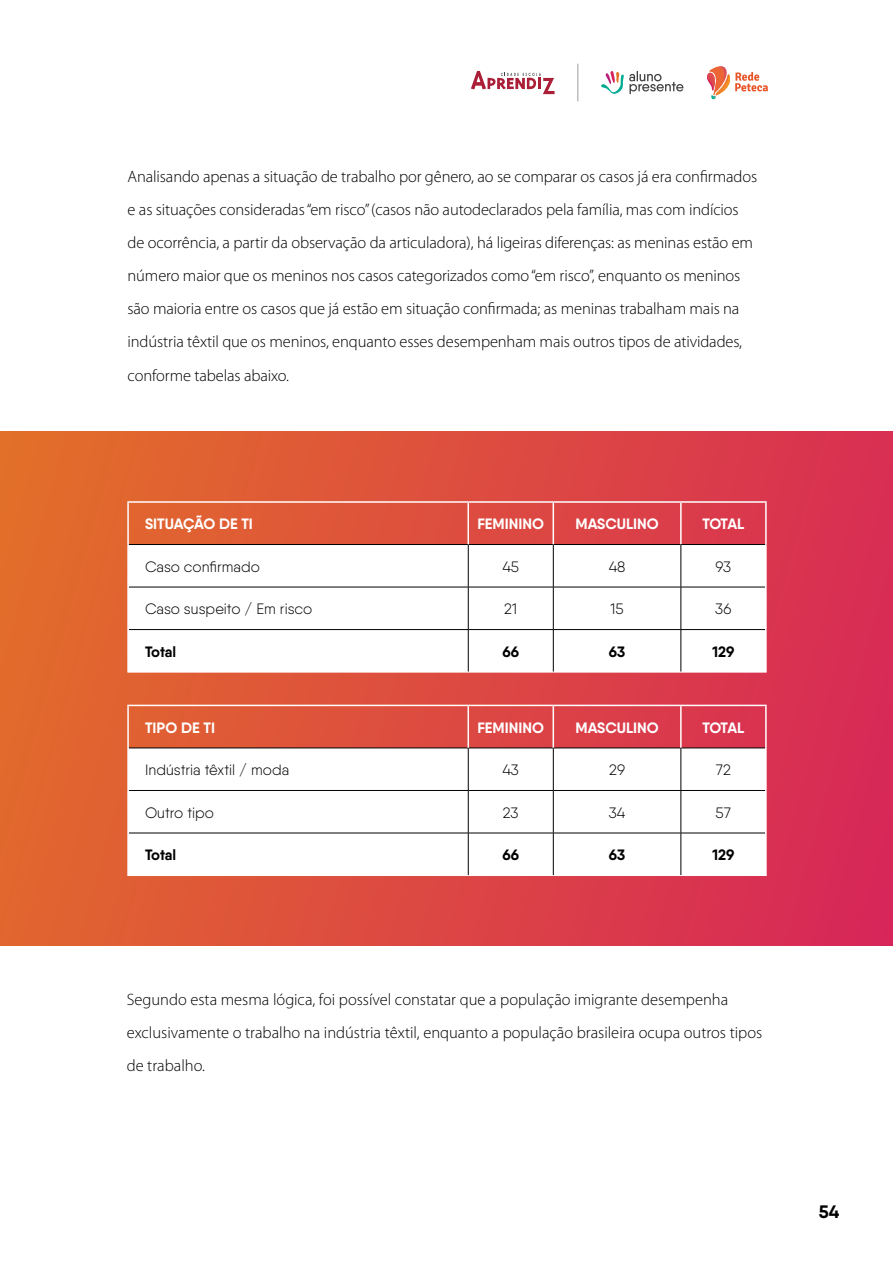
<style>
.page{position:relative;width:893px;height:1263px;background:#fff}
.page>*{position:absolute;margin:0;border:0;box-sizing:border-box;transform-origin:0 0}
.t1{font:700 18px "Qanelas";color:#000}
.t2{font:300 16.5px/33px "Myriad Pro";letter-spacing:-.005em;color:#000}
.t3{font:300 15px "Qanelas";color:#000}
.t4{font:700 15px "Qanelas";color:#fff}
.t5{font:700 15px "Qanelas";color:#000}
</style>
<div class="page">
<svg style="left:471px;top:71px;width:83px;height:23px"></svg>
<svg style="left:601px;top:71px;width:82px;height:24px"></svg>
<svg style="left:707px;top:66px;width:61px;height:33px"></svg>
<hr style="left:578px;top:64px;width:1px;height:37px;background:#9a9c9d">
<div style="left:0;top:432px;width:893px;height:513px;background:linear-gradient(to right,#e26c2c,#d82b57)"></div>
<svg style="left:129px;top:545px;width:636px;height:127px"></svg>
<hr style="left:129px;top:544px;width:339px;height:1px;background:#000">
<hr style="left:468px;top:544px;width:85px;height:1px;background:#000">
<hr style="left:468px;top:545px;width:1px;height:42px;background:#000">
<hr style="left:553px;top:544px;width:128px;height:1px;background:#000">
<hr style="left:553px;top:545px;width:1px;height:42px;background:#000">
<hr style="left:681px;top:544px;width:84px;height:1px;background:#000">
<hr style="left:681px;top:545px;width:1px;height:42px;background:#000">
<hr style="left:129px;top:587px;width:339px;height:1px;background:#000">
<hr style="left:468px;top:587px;width:85px;height:1px;background:#000">
<hr style="left:468px;top:587px;width:1px;height:42px;background:#000">
<hr style="left:553px;top:587px;width:128px;height:1px;background:#000">
<hr style="left:553px;top:587px;width:1px;height:42px;background:#000">
<hr style="left:681px;top:587px;width:84px;height:1px;background:#000">
<hr style="left:681px;top:587px;width:1px;height:42px;background:#000">
<hr style="left:129px;top:629px;width:339px;height:1px;background:#000">
<hr style="left:468px;top:629px;width:85px;height:1px;background:#000">
<hr style="left:468px;top:630px;width:1px;height:42px;background:#000">
<hr style="left:553px;top:629px;width:128px;height:1px;background:#000">
<hr style="left:553px;top:630px;width:1px;height:42px;background:#000">
<hr style="left:681px;top:629px;width:84px;height:1px;background:#000">
<hr style="left:681px;top:630px;width:1px;height:42px;background:#000">
<hr style="left:127px;top:501px;width:341px;height:2px;background:#fff">
<hr style="left:681px;top:501px;width:86px;height:2px;background:#fff">
<hr style="left:468px;top:501px;width:85px;height:2px;background:#fff">
<hr style="left:467px;top:503px;width:2px;height:41px;background:#fff">
<hr style="left:553px;top:501px;width:128px;height:2px;background:#fff">
<hr style="left:553px;top:503px;width:1px;height:41px;background:#fff">
<hr style="left:680px;top:503px;width:2px;height:41px;background:#fff">
<hr style="left:127px;top:503px;width:2px;height:41px;background:#fff">
<hr style="left:765px;top:503px;width:2px;height:41px;background:#fff">
<hr style="left:127px;top:544px;width:2px;height:43px;background:#fff">
<hr style="left:765px;top:544px;width:2px;height:43px;background:#fff">
<hr style="left:127px;top:587px;width:2px;height:42px;background:#fff">
<hr style="left:765px;top:587px;width:2px;height:42px;background:#fff">
<hr style="left:127px;top:629px;width:2px;height:43px;background:#fff">
<hr style="left:765px;top:629px;width:2px;height:43px;background:#fff">
<hr style="left:127px;top:672px;width:341px;height:1px;background:#fff">
<hr style="left:468px;top:672px;width:85px;height:1px;background:#fff">
<hr style="left:553px;top:672px;width:128px;height:1px;background:#fff">
<hr style="left:681px;top:672px;width:86px;height:1px;background:#fff">
<svg style="left:129px;top:749px;width:636px;height:126px"></svg>
<hr style="left:129px;top:748px;width:339px;height:1px;background:#000">
<hr style="left:468px;top:748px;width:85px;height:1px;background:#000">
<hr style="left:468px;top:748px;width:1px;height:42px;background:#000">
<hr style="left:553px;top:748px;width:128px;height:1px;background:#000">
<hr style="left:553px;top:748px;width:1px;height:42px;background:#000">
<hr style="left:681px;top:748px;width:84px;height:1px;background:#000">
<hr style="left:681px;top:748px;width:1px;height:42px;background:#000">
<hr style="left:129px;top:790px;width:339px;height:1px;background:#000">
<hr style="left:468px;top:790px;width:85px;height:1px;background:#000">
<hr style="left:468px;top:791px;width:1px;height:42px;background:#000">
<hr style="left:553px;top:790px;width:128px;height:1px;background:#000">
<hr style="left:553px;top:791px;width:1px;height:42px;background:#000">
<hr style="left:681px;top:790px;width:84px;height:1px;background:#000">
<hr style="left:681px;top:791px;width:1px;height:42px;background:#000">
<hr style="left:129px;top:833px;width:339px;height:1px;background:#000">
<hr style="left:468px;top:833px;width:85px;height:1px;background:#000">
<hr style="left:468px;top:833px;width:1px;height:42px;background:#000">
<hr style="left:553px;top:833px;width:128px;height:1px;background:#000">
<hr style="left:553px;top:833px;width:1px;height:42px;background:#000">
<hr style="left:681px;top:833px;width:84px;height:1px;background:#000">
<hr style="left:681px;top:833px;width:1px;height:42px;background:#000">
<hr style="left:127px;top:705px;width:341px;height:1px;background:#fff">
<hr style="left:681px;top:705px;width:86px;height:1px;background:#fff">
<hr style="left:468px;top:705px;width:85px;height:1px;background:#fff">
<hr style="left:467px;top:706px;width:2px;height:42px;background:#fff">
<hr style="left:553px;top:705px;width:128px;height:1px;background:#fff">
<hr style="left:553px;top:706px;width:1px;height:42px;background:#fff">
<hr style="left:680px;top:706px;width:2px;height:42px;background:#fff">
<hr style="left:127px;top:706px;width:2px;height:42px;background:#fff">
<hr style="left:765px;top:706px;width:2px;height:42px;background:#fff">
<hr style="left:127px;top:748px;width:2px;height:42px;background:#fff">
<hr style="left:765px;top:748px;width:2px;height:42px;background:#fff">
<hr style="left:127px;top:790px;width:2px;height:43px;background:#fff">
<hr style="left:765px;top:790px;width:2px;height:43px;background:#fff">
<hr style="left:127px;top:833px;width:2px;height:42px;background:#fff">
<hr style="left:765px;top:833px;width:2px;height:42px;background:#fff">
<hr style="left:127px;top:875px;width:341px;height:1px;background:#fff">
<hr style="left:468px;top:875px;width:85px;height:1px;background:#fff">
<hr style="left:553px;top:875px;width:128px;height:1px;background:#fff">
<hr style="left:681px;top:875px;width:86px;height:1px;background:#fff">
<p class="t2" style="left:128px;top:161px;width:631px">Analisando apenas a situação de trabalho por gênero, ao se comparar os casos já era confirmados e as situações consideradas “em risco” (casos não autodeclarados pela família, mas com indícios de ocorrência, a partir da observação da articuladora), há ligeiras diferenças: as meninas estão em número maior que os meninos nos casos categorizados como “em risco”, enquanto os meninos são maioria entre os casos que já estão em situação confirmada; as meninas trabalham mais na indústria têxtil que os meninos, enquanto esses desempenham mais outros tipos de atividades, conforme tabelas abaixo.</p>
<p class="t4" style="left:145px;top:515px;width:109px">SITUAÇÃO DE TI</p>
<p class="t4" style="left:477px;top:515px;width:68px">FEMININO</p>
<p class="t4" style="left:575px;top:515px;width:85px">MASCULINO</p>
<p class="t4" style="left:702px;top:515px;width:43px">TOTAL</p>
<p class="t3" style="left:145px;top:557px;width:116px">Caso confirmado</p>
<p class="t3" style="left:502px;top:557px;width:18px">45</p>
<p class="t3" style="left:609px;top:557px;width:18px">48</p>
<p class="t3" style="left:715px;top:557px;width:18px">93</p>
<p class="t3" style="left:145px;top:600px;width:169px">Caso suspeito / Em risco</p>
<p class="t3" style="left:504px;top:600px;width:14px">21</p>
<p class="t3" style="left:610px;top:600px;width:15px">15</p>
<p class="t3" style="left:715px;top:600px;width:18px">36</p>
<p class="t5" style="left:145px;top:642px;width:33px">Total</p>
<p class="t5" style="left:502px;top:642px;width:18px">66</p>
<p class="t5" style="left:609px;top:642px;width:18px">63</p>
<p class="t5" style="left:712px;top:642px;width:24px">129</p>
<p class="t4" style="left:145px;top:718px;width:71px">TIPO DE TI</p>
<p class="t4" style="left:477px;top:718px;width:68px">FEMININO</p>
<p class="t4" style="left:575px;top:718px;width:85px">MASCULINO</p>
<p class="t4" style="left:702px;top:718px;width:43px">TOTAL</p>
<p class="t3" style="left:145px;top:761px;width:146px">Indústria têxtil / moda</p>
<p class="t3" style="left:502px;top:761px;width:18px">43</p>
<p class="t3" style="left:609px;top:761px;width:17px">29</p>
<p class="t3" style="left:716px;top:761px;width:17px">72</p>
<p class="t3" style="left:145px;top:803px;width:70px">Outro tipo</p>
<p class="t3" style="left:503px;top:803px;width:17px">23</p>
<p class="t3" style="left:609px;top:803px;width:18px">34</p>
<p class="t3" style="left:716px;top:803px;width:17px">57</p>
<p class="t5" style="left:145px;top:846px;width:33px">Total</p>
<p class="t5" style="left:502px;top:846px;width:18px">66</p>
<p class="t5" style="left:609px;top:846px;width:18px">63</p>
<p class="t5" style="left:712px;top:846px;width:24px">129</p>
<p class="t2" style="left:127px;top:983px;width:637px">Segundo esta mesma lógica, foi possível constatar que a população imigrante desempenha exclusivamente o trabalho na indústria têxtil, enquanto a população brasileira ocupa outros tipos de trabalho.</p>
<p class="t1" style="left:819px;top:1201px;width:22px">54</p>
</div>
